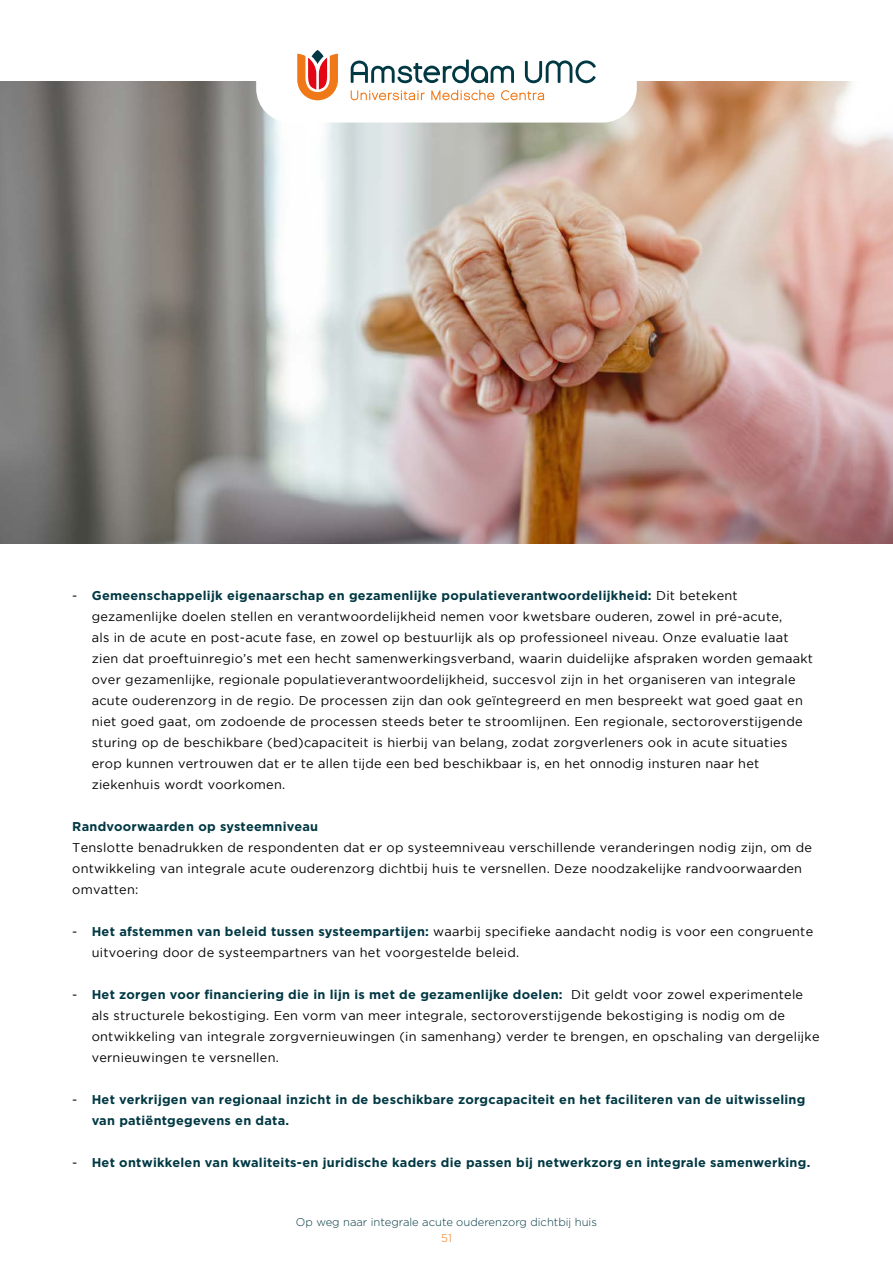
<style>
.page{position:relative;width:893px;height:1263px;background:#fff}
.page>*{position:absolute;margin:0;border:0;box-sizing:border-box;transform-origin:0 0}
.t1{font:12.75px/21px "Gotham";letter-spacing:.02em;color:#000}
.t2{font:700 12.75px/21px "Gotham";letter-spacing:.02em;color:#003843}
.t3{font:300 11.25px "Gotham";color:#003843}
.t4{font:300 11.25px "Gotham";color:#ef7918}
.s1{font-weight:700;color:#003843}
.s2{font-weight:400;color:#000}
</style>
<div class="page">
<img style="left:0;top:81px;width:893px;height:462px">
<div style="left:256px;top:26px;width:381px;height:97px;background:#fff;border-radius:34px"></div>
<svg style="left:351px;top:60px;width:163px;height:23px"></svg>
<svg style="left:525px;top:60px;width:71px;height:23px"></svg>
<svg style="left:351px;top:90px;width:74px;height:10px"></svg>
<svg style="left:501px;top:90px;width:43px;height:10px"></svg>
<svg style="left:431px;top:90px;width:63px;height:10px"></svg>
<svg style="left:297px;top:54px;width:41px;height:46px"></svg>
<svg style="left:312px;top:50px;width:12px;height:14px"></svg>
<p class="t1" style="left:92px;top:585px;width:723px;text-indent:-19px">- <span class="s1">Gemeenschappelijk eigenaarschap en gezamenlijke populatieverantwoordelijkheid:</span> Dit betekent gezamenlijke doelen stellen en verantwoordelijkheid nemen voor kwetsbare ouderen, zowel in pré-acute,<br>als in de acute en post-acute fase, en zowel op bestuurlijk als op professioneel niveau. Onze evaluatie laat zien dat proeftuinregio’s met een hecht samenwerkingsverband, waarin duidelijke afspraken worden gemaakt over gezamenlijke, regionale populatieverantwoordelijkheid, succesvol zijn in het organiseren van integrale acute ouderenzorg in de regio. De processen zijn dan ook geïntegreerd en men bespreekt wat goed gaat en niet goed gaat, om zodoende de processen steeds beter te stroomlijnen. Een regionale, sectoroverstijgende sturing op de beschikbare (bed)capaciteit is hierbij van belang, zodat zorgverleners ook in acute situaties erop kunnen vertrouwen dat er te allen tijde een bed beschikbaar is, en het onnodig insturen naar het ziekenhuis wordt voorkomen.</p>
<p class="t2" style="left:72px;top:816px;width:247px">Randvoorwaarden op systeemniveau</p>
<p class="t1" style="left:72px;top:837px;width:741px">Tenslotte benadrukken de respondenten dat er op systeemniveau verschillende veranderingen nodig zijn, om de ontwikkeling van integrale acute ouderenzorg dichtbij huis te versnellen. Deze noodzakelijke randvoorwaarden omvatten:</p>
<p class="t1" style="left:92px;top:921px;width:723px;text-indent:-19px">- <span class="s1">Het afstemmen van beleid tussen systeempartijen:</span> waarbij specifieke aandacht nodig is voor een congruente uitvoering door de systeempartners van het voorgestelde beleid.</p>
<p class="t1" style="left:92px;top:984px;width:729px;text-indent:-19px">- <span class="s1">Het zorgen voor financiering die in lijn is met de gezamenlijke doelen:</span> Dit geldt voor zowel experimentele als structurele bekostiging. Een vorm van meer integrale, sectoroverstijgende bekostiging is nodig om de ontwikkeling van integrale zorgvernieuwingen (in samenhang) verder te brengen, en opschaling van dergelijke vernieuwingen te versnellen.</p>
<p class="t2" style="left:92px;top:1089px;width:715px;text-indent:-19px"><span class="s2">-</span> Het verkrijgen van regionaal inzicht in de beschikbare zorgcapaciteit en het faciliteren van de uitwisseling van patiëntgegevens en data.</p>
<p class="t2" style="left:72px;top:1152px;width:740px"><span class="s2">-</span> Het ontwikkelen van kwaliteits-en juridische kaders die passen bij netwerkzorg en integrale samenwerking.</p>
<p class="t3" style="left:296px;top:1214px;width:303px">Op weg naar integrale acute ouderenzorg dichtbij huis</p>
<p class="t4" style="left:441px;top:1231px;width:12px">51</p>
</div>
